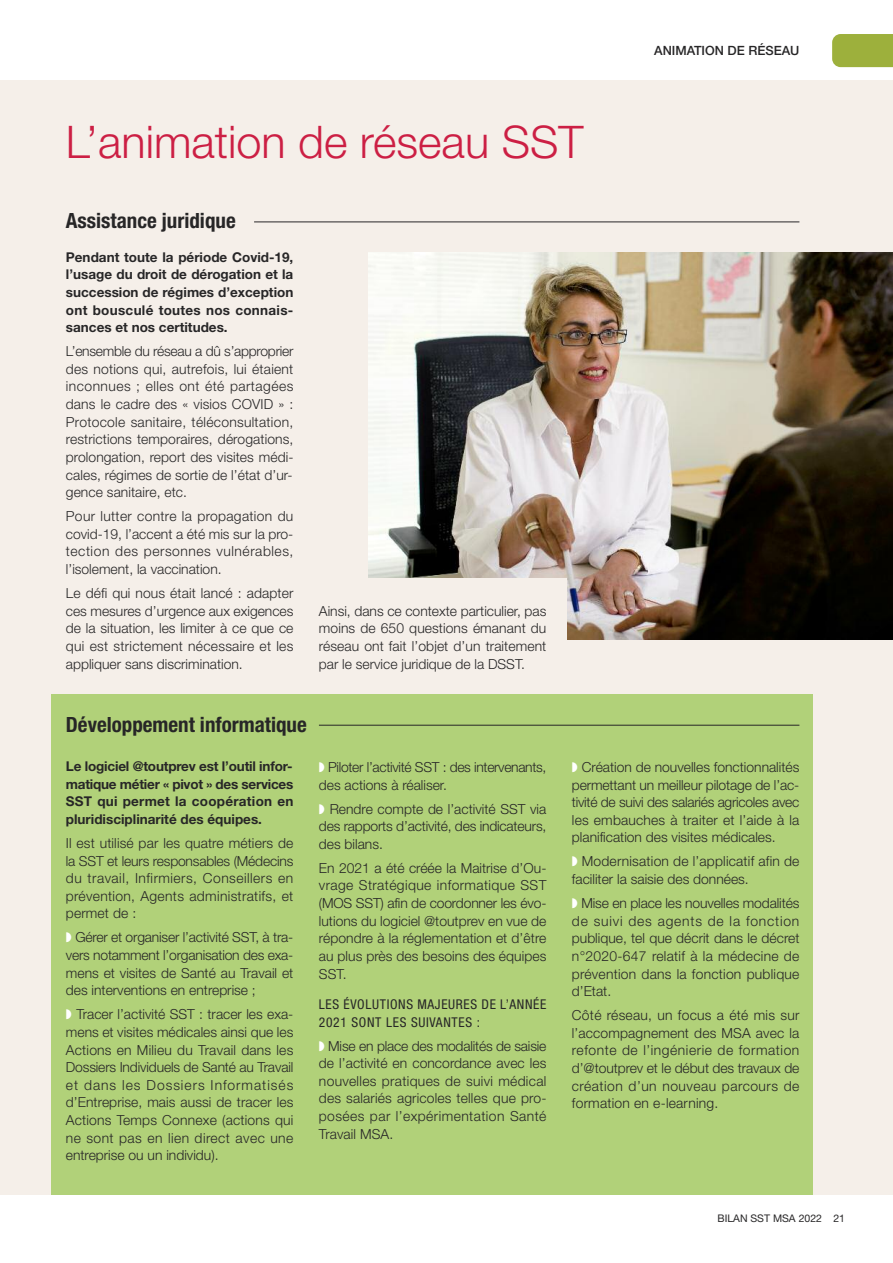
<style>
.page{position:relative;width:893px;height:1263px;background:#fff}
.page>*{position:absolute;margin:0;border:0;box-sizing:border-box;transform-origin:0 0}
.t1{font:300 45px "Helvetica Neue LT Std";color:#cc1f44}
.t2{font:700 condensed 21px "Helvetica Neue LT Std";color:#272627}
.t3{font:300 13.8px/17.7px "Helvetica Neue LT Std";letter-spacing:.005em;color:#272627;text-align:justify}
.t4{font:300 13.8px/17.7px "Helvetica Neue LT Std";letter-spacing:-.025em;color:#272627}
.t5{font:700 13.5px/17.7px "Helvetica Neue LT Std";color:#272627;text-align:justify}
.t6{font:condensed 13.5px/17.7px "Helvetica Neue LT Std";letter-spacing:.05em;color:#272627}
.t7{font:500 12.75px "Helvetica Neue LT Std";color:#272627}
.t8{font:10.5px "Helvetica Neue";color:#272627}
.s1{color:#fff}
</style>
<div class="page">
<div style="left:0;top:81px;width:893px;height:1114px;background:#f5efe9"></div>
<div style="left:51px;top:694px;width:761px;height:501px;background:#b1d179"></div>
<div style="left:832px;top:34px;width:61px;height:33px;background:#9db03c"></div>
<hr style="left:254px;top:222px;width:545px;height:1px;background:#272627">
<hr style="left:319px;top:725px;width:480px;height:1px;background:#272627">
<img style="left:369px;top:252px;width:524px;height:387px">
<div style="left:305px;top:578px;width:261px;height:102px;background:#f5efe9"></div>
<h1 class="t1" style="left:66px;top:126px;width:519px">L’animation de réseau SST</h1>
<h2 class="t2" style="left:66px;top:213px;width:171px">Assistance juridique</h2>
<p class="t5" style="left:66px;top:249px;width:229px">Pendant toute la période Covid-19, l’usage du droit de dérogation et la succession de régimes d’exception ont bousculé toutes nos connais&shy;sances et nos certitudes.</p>
<p class="t3" style="left:66px;top:344px;width:229px">L’ensemble du réseau a dû s’approprier des notions qui, autrefois, lui étaient inconnues ; elles ont été partagées dans le cadre des « visios COVID » :<br>Protocole sanitaire, téléconsultation, restrictions temporaires, dérogations, prolongation, report des visites médi&shy;cales, régimes de sortie de l’état d’ur&shy;gence sanitaire, etc.</p>
<p class="t3" style="left:66px;top:509px;width:229px">Pour lutter contre la propagation du covid-19, l’accent a été mis sur la pro&shy;tection des personnes vulnérables, l’isolement, la vaccination.</p>
<p class="t3" style="left:66px;top:586px;width:229px">Le défi qui nous était lancé : adapter ces mesures d’urgence aux exigences de la situation, les limiter à ce que ce qui est strictement nécessaire et les appliquer sans discrimination.</p>
<p class="t3" style="left:319px;top:603px;width:229px">Ainsi, dans ce contexte particulier, pas moins de 650 questions émanant du réseau ont fait l’objet d’un traitement par le service juridique de la DSST.</p>
<h2 class="t2" style="left:66px;top:717px;width:242px">Développement informatique</h2>
<p class="t7" style="left:654px;top:46px;width:147px">ANIMATION DE RÉSEAU</p>
<p class="t5" style="left:66px;top:758px;width:229px">Le logiciel @toutprev est l’outil infor&shy;matique métier « pivot » des services SST qui permet la coopération en pluridisciplinarité des équipes.</p>
<p class="t3" style="left:66px;top:835px;width:229px">Il est utilisé par les quatre métiers de la SST et leurs responsables (Médecins du travail, Infirmiers, Conseillers en prévention, Agents administratifs, et permet de :</p>
<p class="t3" style="left:66px;top:930px;width:229px"><span class="s1">◗</span> Gérer et organiser l’activité SST, à tra&shy;vers notamment l’organisation des exa&shy;mens et visites de Santé au Travail et des interventions en entreprise ;</p>
<p class="t3" style="left:66px;top:1007px;width:229px"><span class="s1">◗</span> Tracer l’activité SST : tracer les exa&shy;mens et visites médicales ainsi que les Actions en Milieu du Travail dans les Dossiers Individuels de Santé au Travail et dans les Dossiers Informatisés d’Entreprise, mais aussi de tracer les Actions Temps Connexe (actions qui ne sont pas en lien direct avec une entreprise ou un individu).</p>
<p class="t4" style="left:319px;top:759px;width:229px"><span class="s1">◗</span> Piloter l’activité SST : des intervenants, des actions à réaliser.</p>
<p class="t3" style="left:319px;top:801px;width:229px"><span class="s1">◗</span> Rendre compte de l’activité SST via des rapports d’activité, des indicateurs, des bilans.</p>
<p class="t3" style="left:319px;top:860px;width:229px">En 2021 a été créée la Maitrise d’Ou&shy;vrage Stratégique informatique SST (MOS SST) afin de coordonner les évo&shy;lutions du logiciel @toutprev en vue de répondre à la réglementation et d’être au plus près des besoins des équipes SST.</p>
<p class="t6" style="left:319px;top:996px;width:229px">LES ÉVOLUTIONS MAJEURES DE L’ANNÉE<br>2021 SONT LES SUIVANTES :</p>
<p class="t3" style="left:319px;top:1038px;width:229px"><span class="s1">◗</span> Mise en place des modalités de saisie de l’activité en concordance avec les nouvelles pratiques de suivi médical des salariés agricoles telles que pro&shy;posées par l’expérimentation Santé Travail MSA.</p>
<p class="t3" style="left:572px;top:759px;width:229px"><span class="s1">◗</span> Création de nouvelles fonctionnalités permettant un meilleur pilotage de l’ac&shy;tivité de suivi des salariés agricoles avec les embauches à traiter et l’aide à la planification des visites médicales.</p>
<p class="t3" style="left:572px;top:854px;width:229px"><span class="s1">◗</span> Modernisation de l’applicatif afin de faciliter la saisie des données.</p>
<p class="t3" style="left:572px;top:896px;width:229px"><span class="s1">◗</span> Mise en place les nouvelles modalités de suivi des agents de la fonction publique, tel que décrit dans le décret n°2020-647 relatif à la médecine de prévention dans la fonction publique d’Etat.</p>
<p class="t3" style="left:572px;top:1008px;width:229px">Côté réseau, un focus a été mis sur l’accompagnement des MSA avec la refonte de l’ingénierie de formation d’@toutprev et le début des travaux de création d’un nouveau parcours de formation en e-learning.</p>
<p class="t8" style="left:717px;top:1214px;width:129px">BILAN SST MSA 2022 21</p>
</div>
